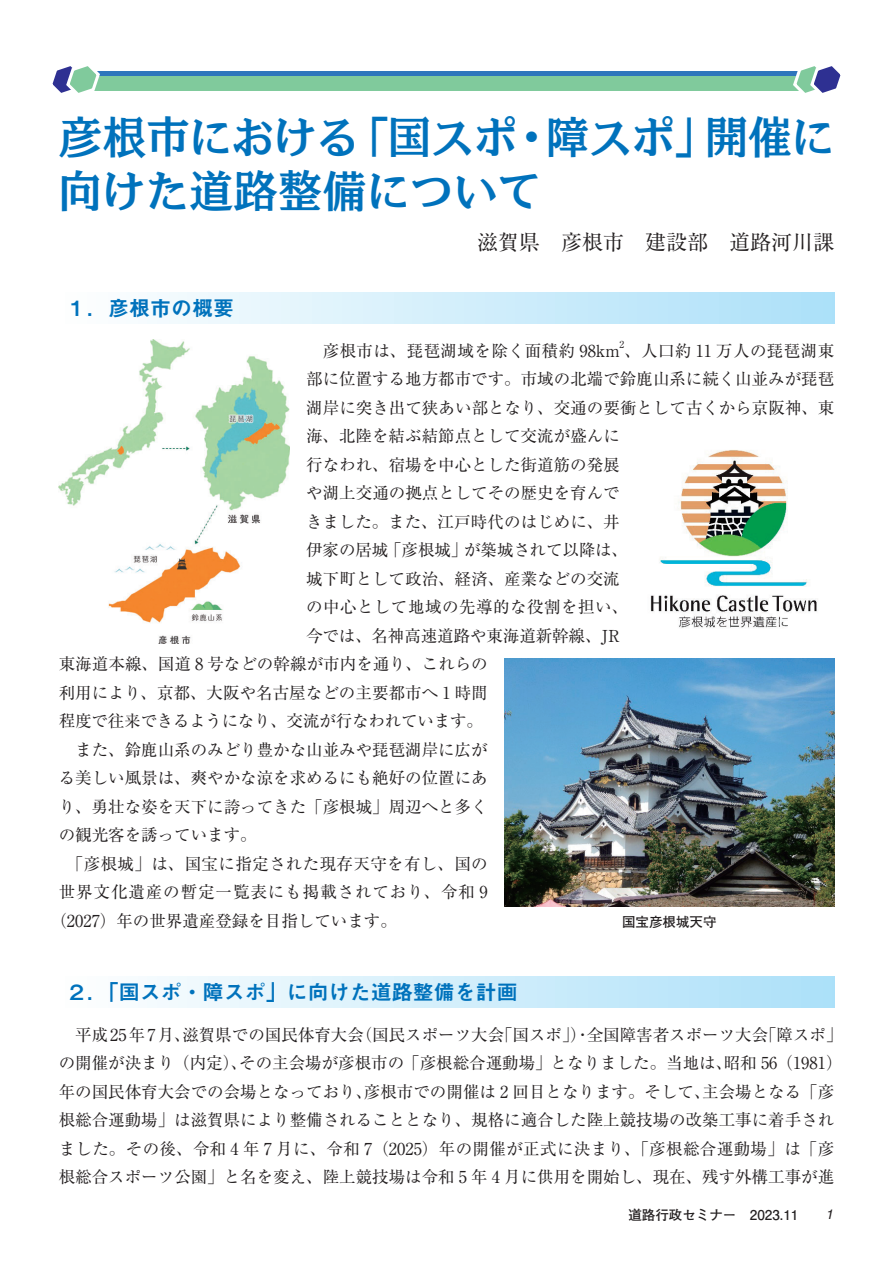
<style>
.page{position:relative;width:893px;height:1263px;background:#fff}
.page>*{position:absolute;margin:0;border:0;box-sizing:border-box;transform-origin:0 0}
.t1{font:45px/54px "Rg PNOW MB 83 pv RKSJ H";letter-spacing:-.035em;color:#0072bc}
.t2{font:21px "Midashi Go Pro MB31 90 msp RKSJ H";color:#0072bc}
.t3{font:21px "Ryumin Pr 6 N Reg 90 msp RKSJ H";color:#231f20}
.t4{font:16.5px/28.5px "Ryumin Pr 6 N Reg 90 msp RKSJ H";color:#231f20}
.t5{font:16.5px "Ryumin Pr 6 N Reg 90 msp RKSJ H";letter-spacing:.025em;color:#231f20}
.t6{font:16.5px "Ryumin Pr 6 N Reg 90 msp RKSJ H";letter-spacing:.055em;color:#231f20}
.t7{font:16.5px "Ryumin Pr 6 N Reg 90 msp RKSJ H";letter-spacing:.03em;color:#231f20}
.t8{font:13.5px "Futo Go B101 Pro Bold 90 msp RKSJ H";color:#231f20}
.t9{font:9.6px "Ryumin Pr 6 N Reg 90 msp RKSJ H";color:#231f20}
.s1{font-family:"Helvetica";font-style:italic}
</style>
<div class="page">
<div style="left:66px;top:76px;width:764px;height:15px;background:#80ca9c"></div>
<div style="left:66px;top:71px;width:764px;height:5px;background:#2e76bc"></div>
<svg style="left:52px;top:66px;width:48px;height:27px"></svg>
<svg style="left:793px;top:66px;width:48px;height:27px"></svg>
<div style="left:59px;top:292px;width:775px;height:32px;background:linear-gradient(to right,#fefefe,#ace0f9)"></div>
<div style="left:59px;top:976px;width:775px;height:32px;background:linear-gradient(to right,#fefefe,#ace0f9)"></div>
<img style="left:59px;top:340px;width:231px;height:304px">
<img style="left:650px;top:450px;width:167px;height:178px">
<img style="left:504px;top:658px;width:330px;height:248px">
<h1 class="t1" style="left:58px;top:110px;width:779px">彦根市における「国スポ・障スポ」開催に向けた道路整備について</h1>
<p class="t3" style="left:477px;top:234px;width:359px">滋賀県　彦根市　建設部　道路河川課</p>
<p class="t2" style="left:66px;top:300px;width:170px">１．彦根市の概要</p>
<p class="t9" style="left:620px;top:341px;width:6px">2</p>
<p class="t4" style="left:306px;top:367px;width:530px">部に位置する地方都市です。市域の北端で鈴鹿山系に続く山並みが琵琶</p>
<p class="t4" style="left:306px;top:395px;width:530px">湖岸に突き出て狭あい部となり、交通の要衝として古くから京阪神、東</p>
<p class="t4" style="left:306px;top:424px;width:315px">海、北陸を結ぶ結節点として交流が盛んに</p>
<p class="t4" style="left:306px;top:452px;width:315px">行なわれ、宿場を中心とした街道筋の発展</p>
<p class="t4" style="left:306px;top:481px;width:315px">や湖上交通の拠点としてその歴史を育んで</p>
<p class="t4" style="left:306px;top:509px;width:315px">きました。また、江戸時代のはじめに、井</p>
<p class="t4" style="left:306px;top:538px;width:323px">伊家の居城「彦根城」が築城されて以降は、</p>
<p class="t4" style="left:306px;top:566px;width:315px">城下町として政治、経済、産業などの交流</p>
<p class="t7" style="left:306px;top:601px;width:324px">の中心として地域の先導的な役割を担い、</p>
<p class="t4" style="left:306px;top:623px;width:315px">今では、名神高速道路や東海道新幹線、JR</p>
<p class="t4" style="left:59px;top:652px;width:431px">東海道本線、国道 8 号などの幹線が市内を通り、これらの</p>
<p class="t4" style="left:59px;top:680px;width:431px">利用により、京都、大阪や名古屋などの主要都市へ 1 時間</p>
<p class="t4" style="left:59px;top:709px;width:426px">程度で往来できるようになり、交流が行なわれています。</p>
<p class="t4" style="left:75px;top:737px;width:414px">また、鈴鹿山系のみどり豊かな山並みや琵琶湖岸に広が</p>
<p class="t4" style="left:59px;top:766px;width:430px">る美しい風景は、爽やかな涼を求めるにも絶好の位置にあ</p>
<p class="t4" style="left:59px;top:794px;width:430px">り、勇壮な姿を天下に誇ってきた「彦根城」周辺へと多く</p>
<p class="t4" style="left:59px;top:823px;width:199px">の観光客を誘っています。</p>
<p class="t5" style="left:67px;top:857px;width:422px">「彦根城」は、国宝に指定された現存天守を有し、国の</p>
<p class="t6" style="left:59px;top:886px;width:431px">世界文化遺産の暫定一覧表にも掲載されており、令和 9</p>
<p class="t4" style="left:50px;top:908px;width:348px">（2027）年の世界遺産登録を目指しています。</p>
<p class="t5" style="left:323px;top:344px;width:513px">彦根市は、琵琶湖域を除く面積約 98km 、人口約 11 万人の琵琶湖東</p>
<p class="t8" style="left:622px;top:917px;width:96px">国宝彦根城天守</p>
<p class="t2" style="left:66px;top:984px;width:453px">２．「国スポ・障スポ」に向けた道路整備を計画</p>
<p class="t4" style="left:59px;top:1022px;width:785px;text-indent:16px">平成 25年 7月、滋賀県での国民体育大会（国民スポーツ大会「国スポ」）・全国障害者スポーツ大会「障スポ」の開催が決まり（内定）、その主会場が彦根市の「彦根総合運動場」となりました。当地は、昭和 56（1981）年の国民体育大会での会場となっており、彦根市での開催は 2 回目となります。そして、主会場となる「彦根総合運動場」は滋賀県により整備されることとなり、規格に適合した陸上競技場の改築工事に着手されました。その後、令和 4 年 7 月に、令和 7（2025）年の開催が正式に決まり、「彦根総合運動場」は「彦根総合スポーツ公園」と名を変え、陸上競技場は令和 5 年 4 月に供用を開始し、現在、残す外構工事が進</p>
<p class="t8" style="left:628px;top:1209px;width:206px">道路行政セミナー　2023.11　　<span class="s1">1</span></p>
</div>
